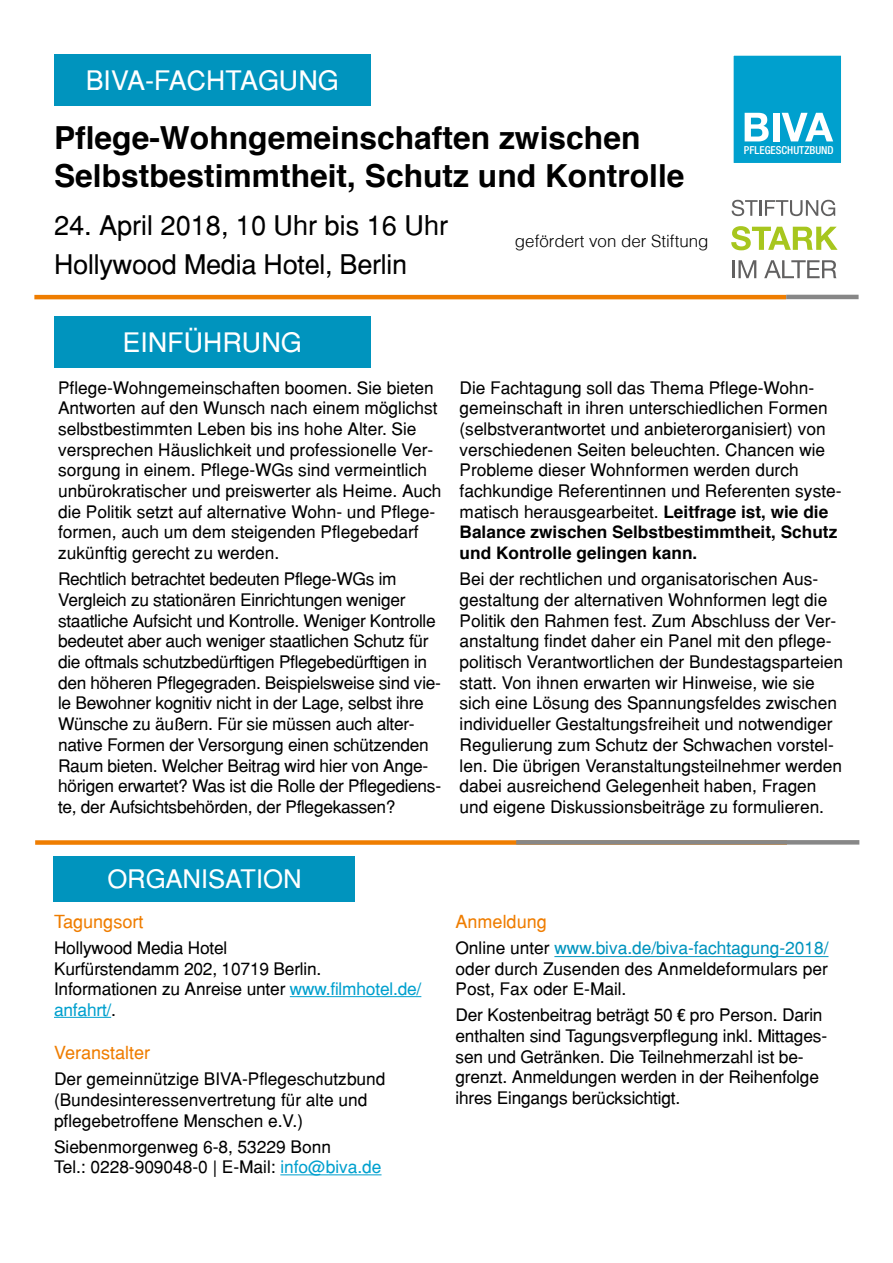
<style>
.page{position:relative;width:893px;height:1263px;background:#fff}
.page>*{position:absolute;margin:0;border:0;box-sizing:border-box;transform-origin:0 0}
.t1{font:700 31.8px/38.1px "Helvetica";color:#000}
.t2{font:27px/39.8px "Helvetica";letter-spacing:-.01em;color:#000}
.t3{font:26.85px "Helvetica";color:#fff}
.t4{font:25.5px "Helvetica";color:#fff}
.t5{font:18px "Helvetica";color:#ef7d00}
.t6{font:17.25px/20.7px "Helvetica";color:#000}
.t7{font:300 16.95px "Helv";color:#000}
.t8{font:500 condensed 10.95px "Helvetica Neue LT Std";color:#fff}
.s1{font-weight:700}
.s2{color:#00a0ce}
.s3{color:#0094be}
.s4{font-family:"Helvetica Neue LT Std";font-weight:500;font-stretch:condensed}
</style>
<div class="page">
<hr style="left:34px;top:295px;width:752px;height:4px;background:#ef7d00">
<hr style="left:786px;top:295px;width:73px;height:4px;background:#878787">
<div style="left:54px;top:54px;width:316px;height:52px;background:#0094be"></div>
<svg style="left:731px;top:226px;width:107px;height:24px"></svg>
<hr style="left:732px;top:260px;width:3px;height:18px;background:#616060">
<svg style="left:738px;top:260px;width:18px;height:18px"></svg>
<svg style="left:764px;top:260px;width:72px;height:18px"></svg>
<svg style="left:732px;top:200px;width:103px;height:16px"></svg>
<div style="left:733px;top:98px;width:109px;height:66px;background:#00a0ce"></div>
<div style="left:733px;top:55px;width:109px;height:97px;background:#00a0ce"></div>
<svg style="left:745px;top:113px;width:24px;height:28px"></svg>
<div style="left:773px;top:113px;width:6px;height:28px;background:#fff"></div>
<svg style="left:782px;top:113px;width:51px;height:28px"></svg>
<div style="left:732px;top:54px;width:110px;height:110px;border:2px solid #fffffd"></div>
<div style="left:54px;top:316px;width:316px;height:52px;background:#0094be"></div>
<div style="left:35px;top:840px;width:752px;height:5px;background:#ef7d00"></div>
<hr style="left:516px;top:840px;width:343px;height:4px;background:#878787">
<hr style="left:290px;top:996px;width:131px;height:1px;background:#00a0ce">
<hr style="left:54px;top:1017px;width:57px;height:1px;background:#00a0ce">
<hr style="left:280px;top:1174px;width:102px;height:1px;background:#00a0ce">
<hr style="left:554px;top:956px;width:274px;height:1px;background:#0094be">
<div style="left:54px;top:856px;width:301px;height:45px;background:#0094be"></div>
<h3 class="t3" style="left:86px;top:64px;width:254px">BIVA-FACHTAGUNG</h3>
<h1 class="t1" style="left:54px;top:118px;width:632px">Pflege-Wohngemeinschaften zwischen<br>Selbstbestimmtheit, Schutz und Kontrolle</h1>
<h2 class="t2" style="left:54px;top:205px;width:396px">24. April 2018, 10 Uhr bis 16 Uhr<br>Hollywood Media Hotel, Berlin</h2>
<p class="t7" style="left:515px;top:231px;width:195px">gefördert von der Stiftung</p>
<h3 class="t3" style="left:123px;top:326px;width:181px">EINFÜHRUNG</h3>
<p class="t8" style="left:744px;top:144px;width:91px">PFLEGESCHUTZBUND</p>
<p class="t6" style="left:58px;top:377px;width:385px">Pflege-Wohngemeinschaften boomen. Sie bieten Antworten auf den Wunsch nach einem möglichst selbstbestimmten Leben bis ins hohe Alter. Sie versprechen Häuslichkeit und professionelle Ver&shy;sorgung in einem. Pflege-WGs sind vermeintlich unbürokratischer und preiswerter als Heime. Auch die Politik setzt auf alternative Wohn- und Pflege&shy;formen, auch um dem steigenden Pflegebedarf zukünftig gerecht zu werden.</p>
<p class="t6" style="left:58px;top:568px;width:384px">Rechtlich betrachtet bedeuten Pflege-WGs im Vergleich zu stationären Einrichtungen weniger staatliche Aufsicht und Kontrolle. Weniger Kontrolle bedeutet aber auch weniger staatlichen Schutz für die oftmals schutzbedürftigen Pflegebedürftigen in den höheren Pflegegraden. Beispielsweise sind vie&shy;le Bewohner kognitiv nicht in der Lage, selbst ihre Wünsche zu äußern. Für sie müssen auch alter&shy;native Formen der Versorgung einen schützenden Raum bieten. Welcher Beitrag wird hier von Ange&shy;hörigen erwartet? Was ist die Rolle der Pflegediens&shy;te, der Aufsichtsbehörden, der Pflegekassen?</p>
<p class="t6" style="left:460px;top:377px;width:383px">Die Fachtagung soll das Thema Pflege-Wohn&shy;gemeinschaft in ihren unterschiedlichen Formen (selbstverantwortet und anbieterorganisiert) von verschiedenen Seiten beleuchten. Chancen wie Probleme dieser Wohnformen werden durch fachkundige Referentinnen und Referenten syste&shy;matisch herausgearbeitet. <span class="s1">Leitfrage ist, wie die Balance zwischen Selbstbestimmtheit, Schutz und Kontrolle gelingen kann.</span></p>
<p class="t6" style="left:460px;top:568px;width:385px">Bei der rechtlichen und organisatorischen Aus&shy;gestaltung der alternativen Wohnformen legt die Politik den Rahmen fest. Zum Abschluss der Ver&shy;anstaltung findet daher ein Panel mit den pflege&shy;politisch Verantwortlichen der Bundestagsparteien statt. Von ihnen erwarten wir Hinweise, wie sie sich eine Lösung des Spannungsfeldes zwischen individueller Gestaltungsfreiheit und notwendiger Regulierung zum Schutz der Schwachen vorstel&shy;len. Die übrigen Veranstaltungsteilnehmer werden dabei ausreichend Gelegenheit haben, Fragen und eigene Diskussionsbeiträge zu formulieren.</p>
<h3 class="t4" style="left:107px;top:864px;width:196px">ORGANISATION</h3>
<p class="t5" style="left:54px;top:910px;width:91px">Tagungsort</p>
<p class="t6" style="left:54px;top:937px;width:369px">Hollywood Media Hotel<br>Kurfürstendamm 202, 10719 Berlin.<br>Informationen zu Anreise unter <span class="s2">www.filmhotel.de/ anfahrt/</span>.</p>
<p class="t5" style="left:54px;top:1042px;width:98px">Veranstalter</p>
<p class="t6" style="left:54px;top:1068px;width:333px">Der gemeinnützige BIVA-Pflegeschutzbund (Bundesinteressenvertretung für alte und pflegebetroffene Menschen e.V.)</p>
<p class="t6" style="left:54px;top:1136px;width:329px">Siebenmorgenweg 6-8, 53229 Bonn<br>Tel.: 0228-909048-0 | E-Mail: <span class="s2">info@biva.de</span></p>
<p class="t5" style="left:455px;top:910px;width:93px">Anmeldung</p>
<p class="t6" style="left:455px;top:937px;width:374px;text-align:justify">Online unter <span class="s3">www.biva.de/biva-fachtagung-2018/ </span>oder durch Zusenden des Anmeldeformulars per Post, Fax oder E-Mail.</p>
<p class="t6" style="left:455px;top:1005px;width:373px">Der Kostenbeitrag beträgt 50 <span class="s4">€</span> pro Person. Darin enthalten sind Tagungsverpflegung inkl. Mittages&shy;sen und Getränken. Die Teilnehmerzahl ist be&shy;grenzt. Anmeldungen werden in der Reihenfolge ihres Eingangs berücksichtigt.</p>
</div>
